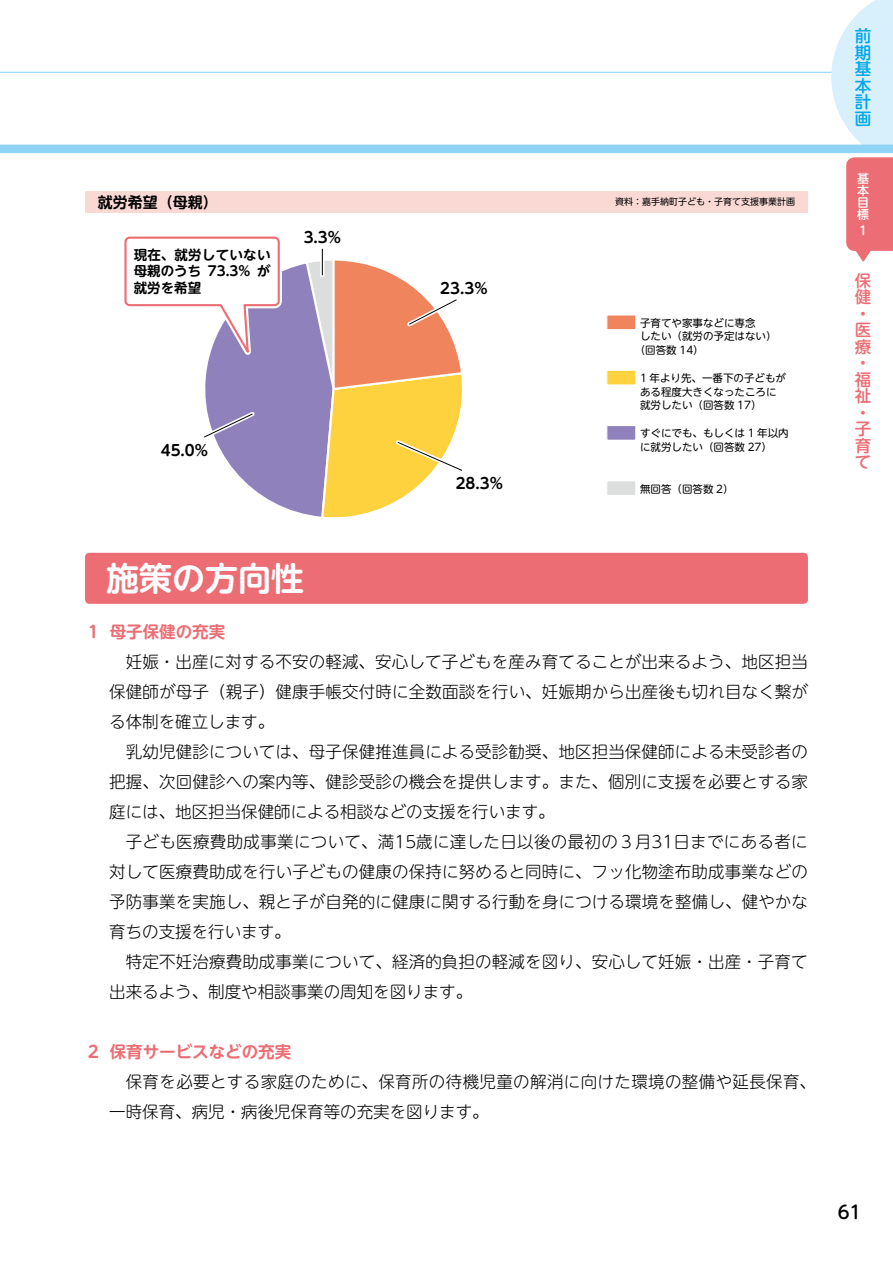
<style>
.page{position:relative;width:893px;height:1263px;background:#fff}
.page>*{position:absolute;margin:0;border:0;box-sizing:border-box;transform-origin:0 0}
.t1{font:700 33px "UD Shin M Go Pro De";color:#fff}
.t2{font:500 18px "UD Shin M Go Pro";color:#000}
.t3{font:300 16.5px/30px "UD Shin M Go Pro";letter-spacing:.01em;color:#000;text-align:justify}
.t4{font:700 16.5px "UD Shin M Go Pro De";color:#ec6d74}
.t5{font:500 16.5px/16.5px "UD Shin M Go Pro";color:#ec6d74}
.t6{font:500 16.5px/16.5px "UD Shin M Go Pro";color:#00a7ea;text-align:justify}
.t7{font:700 15px "UD Shin M Go Pro De";color:#000}
.t8{font:700 13.5px/16.5px "UD Shin M Go Pro De";color:#000;text-align:justify}
.t9{font:500 12px/12px "UD Shin M Go Pro";color:#fff;text-align:justify}
.t10{font:10.5px/13.5px "UD Shin M Go Pro";color:#000}
.t11{font:9px "UD Shin M Go Pro";color:#000}
</style>
<div class="page">
<hr style="left:0;top:72px;width:893px;height:1px;background:#8fd3f5">
<svg style="left:831px;top:0;width:62px;height:145px"></svg>
<div style="left:0;top:145px;width:893px;height:8px;background:#8fd3f5"></div>
<svg style="left:846px;top:157px;width:47px;height:105px"></svg>
<div style="left:85px;top:553px;width:723px;height:51px;background:#ec6d74;border-radius:4px"></div>
<div style="left:85px;top:191px;width:723px;height:22px;background:#fad9d5"></div>
<div style="left:607px;top:481px;width:29px;height:15px;background:#dcdddd"></div>
<div style="left:606px;top:480px;width:30px;height:16px;border:1px solid #fff"></div>
<div style="left:607px;top:425px;width:29px;height:15px;background:#8f82bc"></div>
<div style="left:606px;top:425px;width:30px;height:16px;border:1px solid #fff"></div>
<div style="left:607px;top:370px;width:29px;height:15px;background:#fdd23e"></div>
<div style="left:606px;top:369px;width:30px;height:17px;border:1px solid #fff"></div>
<div style="left:607px;top:315px;width:29px;height:15px;background:#ef845d"></div>
<div style="left:606px;top:314px;width:30px;height:16px;border:1px solid #fff"></div>
<svg style="left:124px;top:236px;width:339px;height:282px"></svg>
<p class="t7" style="left:98px;top:190px;width:121px">就労希望（母親）</p>
<p class="t11" style="left:615px;top:195px;width:181px">資料：嘉手納町子ども・子育て支援事業計画</p>
<p class="t8" style="left:134px;top:246px;width:138px">現在、就労していない母親のうち 73.3% が就労を希望</p>
<p class="t7" style="left:304px;top:225px;width:39px">3.3%</p>
<p class="t7" style="left:161px;top:438px;width:49px">45.0%</p>
<p class="t7" style="left:440px;top:276px;width:49px">23.3%</p>
<p class="t7" style="left:456px;top:471px;width:49px">28.3%</p>
<p class="t10" style="left:640px;top:315px;width:117px">子育てや家事などに専念</p>
<p class="t10" style="left:640px;top:329px;width:138px">したい（就労の予定はない）</p>
<p class="t10" style="left:635px;top:342px;width:70px">（回答数 14）</p>
<p class="t10" style="left:640px;top:371px;width:148px">1 年より先、一番下の子どもがある程度大きくなったころに就労したい（回答数 17）</p>
<p class="t10" style="left:640px;top:426px;width:150px">すぐにでも、もしくは 1 年以内に就労したい（回答数 27）</p>
<p class="t10" style="left:640px;top:481px;width:95px">無回答（回答数 2）</p>
<h1 class="t1" style="left:106px;top:551px;width:200px">施策の方向性</h1>
<p class="t4" style="left:85px;top:618px;width:142px">１ 母子保健の充実</p>
<p class="t3" style="left:109px;top:646px;width:700px;text-indent:16px">妊娠・出産に対する不安の軽減、安心して子どもを産み育てることが出来るよう、地区担当保健師が母子（親子）健康手帳交付時に全数面談を行い、妊娠期から出産後も切れ目なく繋がる体制を確立します。</p>
<p class="t3" style="left:109px;top:736px;width:700px;text-indent:16px">乳幼児健診については、母子保健推進員による受診勧奨、地区担当保健師による未受診者の把握、次回健診への案内等、健診受診の機会を提供します。また、個別に支援を必要とする家庭には、地区担当保健師による相談などの支援を行います。</p>
<p class="t3" style="left:109px;top:826px;width:700px;text-indent:16px">子ども医療費助成事業について、満15歳に達した日以後の最初の３月31日までにある者に対して医療費助成を行い子どもの健康の保持に努めると同時に、フッ化物塗布助成事業などの予防事業を実施し、親と子が自発的に健康に関する行動を身につける環境を整備し、健やかな育ちの支援を行います。</p>
<p class="t3" style="left:109px;top:946px;width:700px;text-indent:16px">特定不妊治療費助成事業について、経済的負担の軽減を図り、安心して妊娠・出産・子育て出来るよう、制度や相談事業の周知を図ります。</p>
<p class="t4" style="left:85px;top:1038px;width:208px">２ 保育サービスなどの充実</p>
<p class="t3" style="left:109px;top:1066px;width:708px;text-indent:16px">保育を必要とする家庭のために、保育所の待機児童の解消に向けた環境の整備や延長保育、一時保育、病児・病後児保育等の充実を図ります。</p>
<p class="t6" style="left:855px;top:27px;width:18px">前期基本計画</p>
<p class="t9" style="left:857px;top:171px;width:13px">基本目標</p>
<p class="t9" style="left:857px;top:224px;width:9px">１</p>
<p class="t5" style="left:855px;top:271px;width:18px">保健・医療・福祉・子育て</p>
<p class="t2" style="left:838px;top:1198px;width:25px">61</p>
</div>
